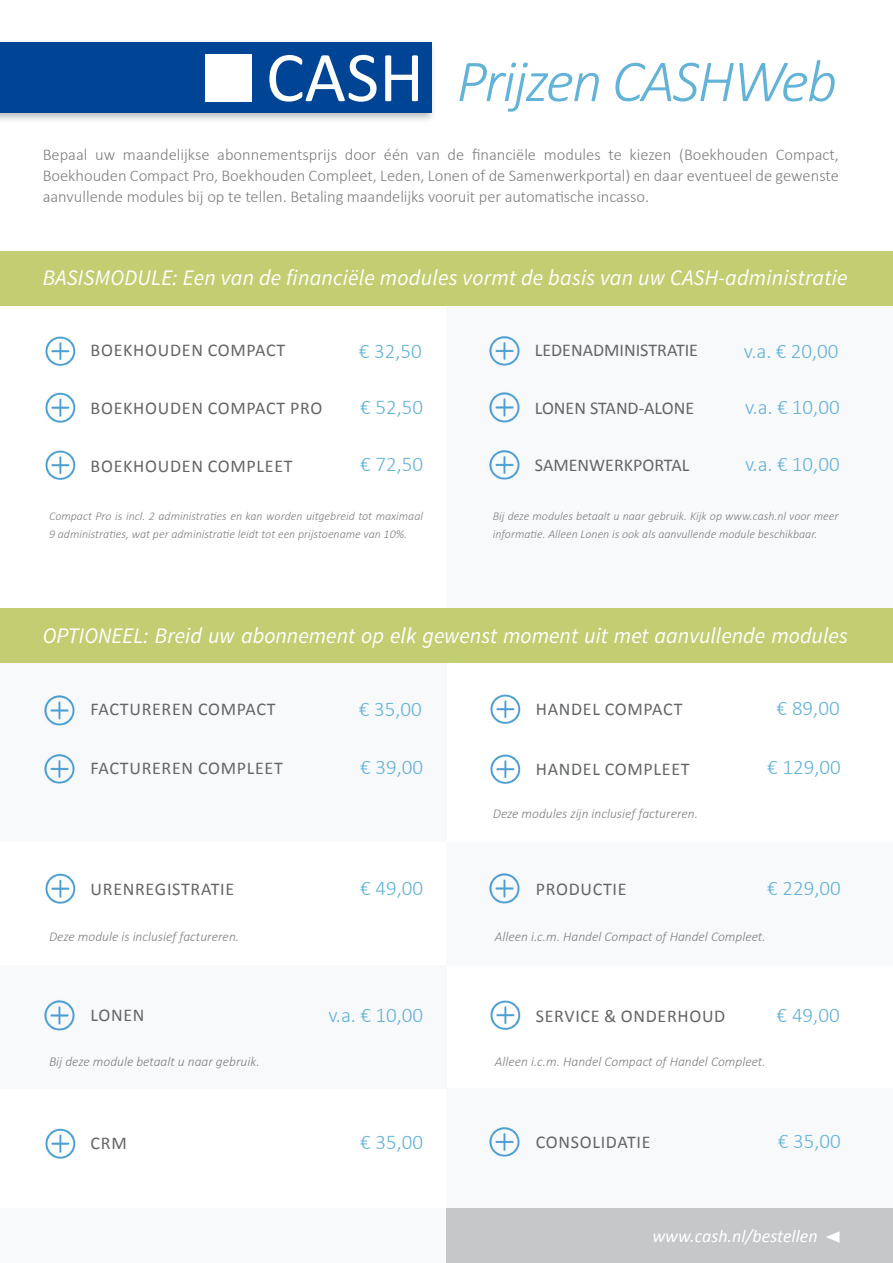
<style>
.page{position:relative;width:893px;height:1263px;background:#fff}
.page>*{position:absolute;margin:0;border:0;box-sizing:border-box;transform-origin:0 0}
.t1{font:italic 300 60px "Calibri";letter-spacing:-.035em;color:#63b3d8}
.t2{font:italic 22.2px "Source Sans Pro";color:#fff}
.t3{font:300 21px "Calibri";color:#63b3d8}
.t4{font:18px "Calibri";letter-spacing:.04em;color:#646567}
.t5{font:18px "Calibri";color:#646567}
.t6{font:italic 18px "Calibri";color:#fff}
.t7{font:300 16.5px/21px "Calibri";letter-spacing:-.005em;color:#7e7f81;text-align:justify}
.t8{font:italic 300 13.5px "Calibri";color:#7e7f81}
.t9{font:italic 300 12px/18px "Calibri";color:#7e7f81}
.s1{font-weight:400;font-style:normal;font-size:72px;color:#fff}
</style>
<div class="page">
<div style="left:446px;top:305px;width:447px;height:309px;background:#f8f9fb"></div>
<div style="left:0;top:663px;width:446px;height:179px;background:#f8f9fb"></div>
<div style="left:446px;top:842px;width:447px;height:123px;background:#f8f9fb"></div>
<img style="left:490px;top:694px;width:31px;height:30px">
<img style="left:45px;top:336px;width:31px;height:30px">
<img style="left:44px;top:695px;width:31px;height:31px">
<img style="left:489px;top:336px;width:31px;height:30px">
<div style="left:0;top:251px;width:893px;height:54px;background:#c3ce72"></div>
<div style="left:0;top:608px;width:893px;height:55px;background:#c3ce72"></div>
<img style="left:45px;top:392px;width:31px;height:31px">
<img style="left:45px;top:450px;width:31px;height:30px">
<img style="left:489px;top:392px;width:31px;height:31px">
<img style="left:489px;top:450px;width:31px;height:30px">
<div style="left:0;top:965px;width:446px;height:123px;background:#f8f9fb"></div>
<img style="left:44px;top:1000px;width:31px;height:31px">
<img style="left:490px;top:1000px;width:31px;height:30px">
<img style="left:45px;top:873px;width:31px;height:31px">
<img style="left:489px;top:873px;width:31px;height:31px">
<img style="left:44px;top:754px;width:31px;height:30px">
<img style="left:490px;top:754px;width:31px;height:30px">
<img style="left:45px;top:1128px;width:31px;height:31px">
<div style="left:446px;top:1088px;width:447px;height:121px;background:#f8f9fb"></div>
<img style="left:489px;top:1127px;width:31px;height:30px">
<div style="left:446px;top:1209px;width:447px;height:54px;background:#c6c7c9"></div>
<img style="left:0;top:42px;width:433px;height:78px">
<div style="left:0;top:43px;width:432px;height:70px;background:#004595"></div>
<div style="left:205px;top:55px;width:47px;height:47px;background:#fff"></div>
<svg style="left:826px;top:1231px;width:13px;height:12px"></svg>
<div style="left:0;top:1209px;width:445px;height:54px;background:#f8f9fb"></div>
<h1 class="t1" style="left:266px;top:44px;width:573px"><span class="s1">CASH</span> Prijzen CASHWeb</h1>
<p class="t7" style="left:43px;top:143px;width:798px">Bepaal uw maandelijkse abonnementsprijs door één van de financiële modules te kiezen (Boekhouden Compact, Boekhouden Compact Pro, Boekhouden Compleet, Leden, Lonen of de Samenwerkportal) en daar eventueel de gewenste aanvullende modules bij op te tellen. Betaling maandelijks vooruit per automatische incasso.</p>
<h2 class="t2" style="left:43px;top:264px;width:806px">BASISMODULE: Een van de financiële modules vormt de basis van uw CASH-administratie</h2>
<p class="t3" style="left:359px;top:338px;width:65px">€ 32,50</p>
<p class="t4" style="left:91px;top:339px;width:196px">BOEKHOUDEN COMPACT</p>
<p class="t5" style="left:535px;top:339px;width:165px">LEDENADMINISTRATIE</p>
<p class="t3" style="left:744px;top:338px;width:96px">v.a. € 20,00</p>
<p class="t4" style="left:91px;top:397px;width:233px">BOEKHOUDEN COMPACT PRO</p>
<p class="t3" style="left:360px;top:394px;width:65px">€ 52,50</p>
<p class="t5" style="left:535px;top:397px;width:161px">LONEN STAND-ALONE</p>
<p class="t3" style="left:745px;top:394px;width:96px">v.a. € 10,00</p>
<p class="t4" style="left:91px;top:454px;width:203px">BOEKHOUDEN COMPLEET</p>
<p class="t3" style="left:360px;top:451px;width:65px">€ 72,50</p>
<p class="t5" style="left:535px;top:454px;width:156px">SAMENWERKPORTAL</p>
<p class="t3" style="left:745px;top:451px;width:96px">v.a. € 10,00</p>
<p class="t9" style="left:49px;top:506px;width:375px">Compact Pro is incl. 2 administraties en kan worden uitgebreid tot maximaal<br>9 administraties, wat per administratie leidt tot een prijstoename van 10%.</p>
<p class="t9" style="left:493px;top:506px;width:347px">Bij deze modules betaalt u naar gebruik. Kijk op www.cash.nl voor meer informatie. Alleen Lonen is ook als aanvullende module beschikbaar.</p>
<h2 class="t2" style="left:43px;top:621px;width:806px">OPTIONEEL: Breid uw abonnement op elk gewenst moment uit met aanvullende modules</h2>
<p class="t4" style="left:91px;top:697px;width:187px">FACTUREREN COMPACT</p>
<p class="t3" style="left:359px;top:696px;width:65px">€ 35,00</p>
<p class="t4" style="left:536px;top:698px;width:148px">HANDEL COMPACT</p>
<p class="t3" style="left:777px;top:695px;width:65px">€ 89,00</p>
<p class="t3" style="left:360px;top:754px;width:65px">€ 39,00</p>
<p class="t4" style="left:91px;top:756px;width:194px">FACTUREREN COMPLEET</p>
<p class="t4" style="left:536px;top:757px;width:155px">HANDEL COMPLEET</p>
<p class="t3" style="left:767px;top:754px;width:75px">€ 129,00</p>
<p class="t8" style="left:493px;top:805px;width:207px">Deze modules zijn inclusief factureren.</p>
<p class="t4" style="left:91px;top:877px;width:145px">URENREGISTRATIE</p>
<p class="t3" style="left:360px;top:875px;width:65px">€ 49,00</p>
<p class="t4" style="left:536px;top:878px;width:92px">PRODUCTIE</p>
<p class="t3" style="left:767px;top:875px;width:75px">€ 229,00</p>
<p class="t8" style="left:49px;top:928px;width:192px">Deze module is inclusief factureren.</p>
<p class="t8" style="left:495px;top:928px;width:272px">Alleen i.c.m. Handel Compact of Handel Compleet.</p>
<p class="t4" style="left:91px;top:1004px;width:55px">LONEN</p>
<p class="t3" style="left:329px;top:1002px;width:96px">v.a. € 10,00</p>
<p class="t4" style="left:536px;top:1004px;width:191px">SERVICE &amp; ONDERHOUD</p>
<p class="t3" style="left:777px;top:1002px;width:65px">€ 49,00</p>
<p class="t8" style="left:49px;top:1053px;width:212px">Bij deze module betaalt u naar gebruik.</p>
<p class="t8" style="left:495px;top:1053px;width:272px">Alleen i.c.m. Handel Compact of Handel Compleet.</p>
<p class="t4" style="left:91px;top:1131px;width:38px">CRM</p>
<p class="t3" style="left:360px;top:1129px;width:65px">€ 35,00</p>
<p class="t4" style="left:536px;top:1131px;width:116px">CONSOLIDATIE</p>
<p class="t3" style="left:778px;top:1128px;width:65px">€ 35,00</p>
<p class="t6" style="left:652px;top:1223px;width:167px">www.cash.nl/bestellen</p>
</div>
